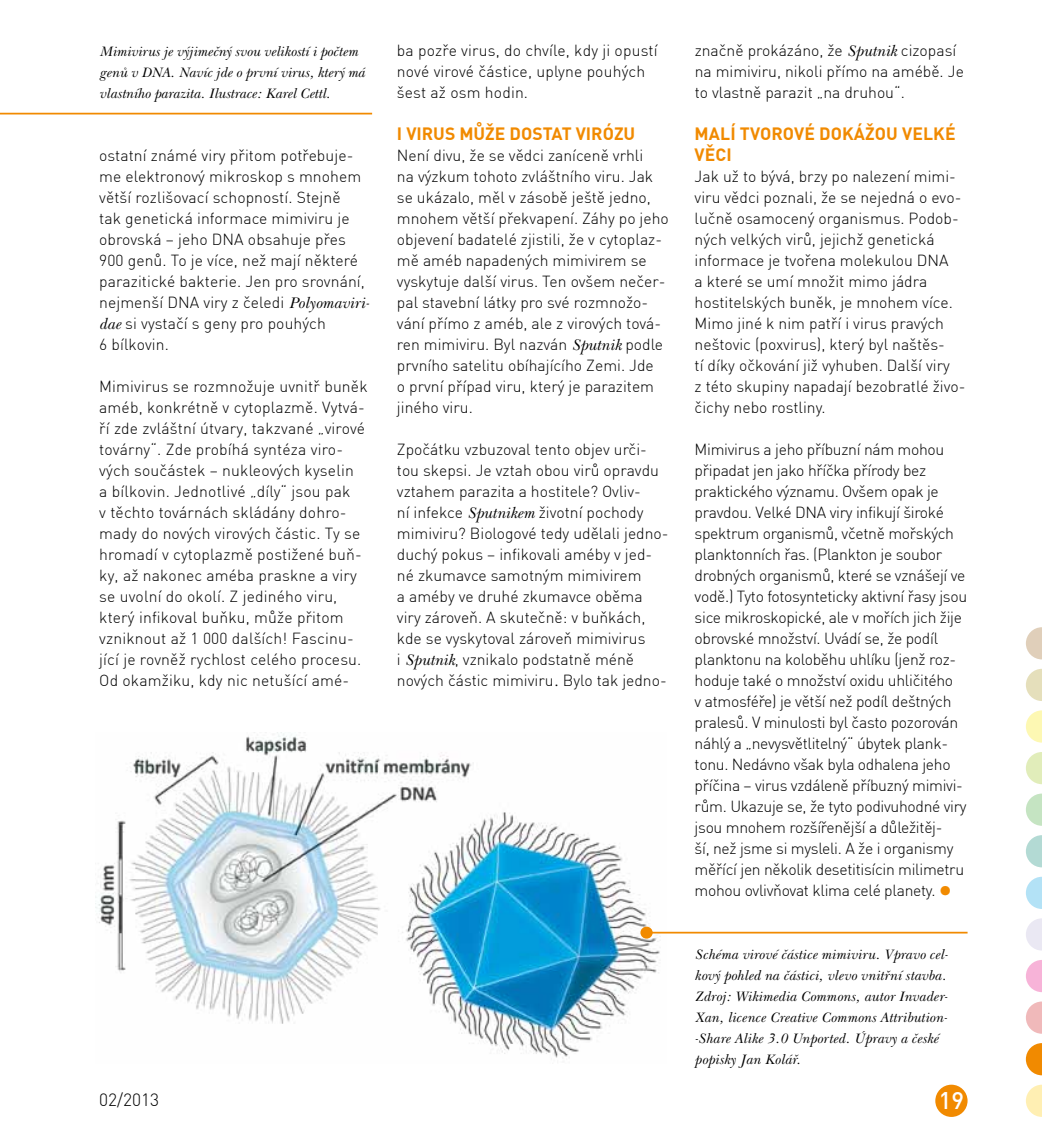
<style>
.page{position:relative;width:1042px;height:1141px;background:#fff}
.page>*{position:absolute;margin:0;border:0;box-sizing:border-box;transform-origin:0 0}
.t1{font:500 23.62px "DINCE";color:#fff}
.t2{font:700 17.5px/21px "DINCE";color:#f18a00}
.t3{font:300 17.5px "DINCE";color:#000}
.t4{font:300 15.75px/21px "DINCE";color:#000}
.t5{font:300 15.75px/21px "DINCE";letter-spacing:-.02em;color:#000}
.t6{font:italic 14px/21px "Baskerville Han TOT";letter-spacing:.01em;color:#000}
.s1{font-family:"Baskerville Han TOT";font-weight:400;font-style:italic}
</style>
<div class="page">
<img style="left:95px;top:732px;width:571px;height:326px">
<div style="left:641px;top:927px;width:11px;height:11px;background:#f18a00;border-radius:50%"></div>
<div style="left:640px;top:927px;width:12px;height:12px;border:2px solid #f18a00;border-radius:50%"></div>
<hr style="left:647px;top:932px;width:320px;height:1px;background:#f18a00">
<hr style="left:0;top:113px;width:372px;height:1px;background:#f18a00">
<div style="left:935px;top:1085px;width:32px;height:32px;background:#f18a00;border-radius:50%"></div>
<svg style="left:1026px;top:1085px;width:16px;height:32px"></svg>
<svg style="left:1026px;top:1043px;width:16px;height:32px"></svg>
<svg style="left:1026px;top:1001px;width:16px;height:33px"></svg>
<svg style="left:1026px;top:960px;width:16px;height:32px"></svg>
<svg style="left:1026px;top:918px;width:16px;height:33px"></svg>
<svg style="left:1026px;top:877px;width:16px;height:32px"></svg>
<svg style="left:1026px;top:835px;width:16px;height:32px"></svg>
<svg style="left:1026px;top:794px;width:16px;height:32px"></svg>
<svg style="left:1026px;top:752px;width:16px;height:32px"></svg>
<svg style="left:1026px;top:710px;width:16px;height:33px"></svg>
<svg style="left:1026px;top:669px;width:16px;height:32px"></svg>
<svg style="left:1026px;top:627px;width:16px;height:32px"></svg>
<p class="t6" style="left:99px;top:41px;width:267px">Mimivirus je výjimečný svou velikostí i počtem genů v DNA. Navíc jde o první virus, který má vlastního parazita. Ilustrace: Karel Cettl.</p>
<p class="t4" style="left:99px;top:144px;width:271px">ostatní známé viry přitom potřebuje&shy;me elektronový mikroskop s mnohem větší rozlišovací schopností. Stejně<br>tak genetická informace mimiviru je obrovská – jeho DNA obsahuje přes 900 genů. To je více, než mají některé parazitické bakterie. Jen pro srovnání, nejmenší DNA viry z čeledi <span class="s1">Polyomaviri&shy;dae</span> si vystačí s geny pro pouhých<br>6 bílkovin.</p>
<p class="t4" style="left:99px;top:375px;width:270px">Mimivirus se rozmnožuje uvnitř buněk améb, konkrétně v cytoplazmě. Vytvá&shy;ří zde zvláštní útvary, takzvané „virové továrny“. Zde probíhá syntéza viro&shy;vých součástek – nukleových kyselin<br>a bílkovin. Jednotlivé „díly“ jsou pak<br>v těchto továrnách skládány dohro&shy;mady do nových virových částic. Ty se hromadí v cytoplazmě postižené buň&shy;ky, až nakonec améba praskne a viry se uvolní do okolí. Z jediného viru, který infikoval buňku, může přitom vzniknout až 1 000 dalších! Fascinu&shy;jící je rovněž rychlost celého procesu.<br>Od okamžiku, kdy nic netušící amé-</p>
<p class="t4" style="left:397px;top:39px;width:262px">ba pozře virus, do chvíle, kdy ji opustí nové virové částice, uplyne pouhých šest až osm hodin.</p>
<p class="t2" style="left:397px;top:122px;width:240px">I VIRUS MŮŽE DOSTAT VIRÓZU</p>
<p class="t4" style="left:397px;top:144px;width:273px">Není divu, že se vědci zaníceně vrhli<br>na výzkum tohoto zvláštního viru. Jak se ukázalo, měl v zásobě ještě jedno, mnohem větší překvapení. Záhy po jeho objevení badatelé zjistili, že v cytoplaz&shy;mě améb napadených mimivirem se vyskytuje další virus. Ten ovšem nečer&shy;pal stavební látky pro své rozmnožo&shy;vání přímo z améb, ale z virových tová&shy;ren mimiviru. Byl nazván <span class="s1">Sputnik</span> podle prvního satelitu obíhajícího Zemi. Jde<br>o první případ viru, který je parazitem jiného viru.</p>
<p class="t4" style="left:397px;top:438px;width:273px">Zpočátku vzbuzoval tento objev urči&shy;tou skepsi. Je vztah obou virů opravdu vztahem parazita a hostitele? Ovliv-<br>ní infekce <span class="s1">Sputnikem</span> životní pochody mimiviru? Biologové tedy udělali jedno&shy;duchý pokus – infikovali améby v jed&shy;né zkumavce samotným mimivirem<br>a améby ve druhé zkumavce oběma viry zároveň. A skutečně: v buňkách, kde se vyskytoval zároveň mimivirus<br>i <span class="s1">Sputnik</span>, vznikalo podstatně méně nových částic mimiviru<span class="s1">.</span> Bylo tak jedno-</p>
<p class="t4" style="left:694px;top:39px;width:271px">značně prokázáno, že <span class="s1">Sputnik</span> cizopasí na mimiviru, nikoli přímo na amébě. Je to vlastně parazit „na druhou“.</p>
<p class="t2" style="left:694px;top:122px;width:262px">MALÍ TVOROVÉ DOKÁŽOU VELKÉ<br>VĚCI</p>
<p class="t4" style="left:694px;top:165px;width:272px">Jak už to bývá, brzy po nalezení mimi&shy;viru vědci poznali, že se nejedná o evo&shy;lučně osamocený organismus. Podob&shy;ných velkých virů, jejichž genetická informace je tvořena molekulou DNA<br>a které se umí množit mimo jádra hostitelských buněk, je mnohem více.<br>Mimo jiné k nim patří i virus pravých neštovic (poxvirus), který byl naštěs-<br>tí díky očkování již vyhuben. Další viry<br>z této skupiny napadají bezobratlé živo&shy;čichy nebo rostliny.</p>
<p class="t5" style="left:694px;top:438px;width:274px">Mimivirus a jeho příbuzní nám mohou připadat jen jako hříčka přírody bez praktického významu. Ovšem opak je pravdou. Velké DNA viry infikují široké spektrum organismů, včetně mořských planktonních řas. (Plankton je soubor drobných organismů, které se vznášejí ve vodě.) Tyto fotosynteticky aktivní řasy jsou sice mikroskopické, ale v mořích jich žije obrovské množství. Uvádí se, že podíl planktonu na koloběhu uhlíku (jenž roz&shy;hoduje také o množství oxidu uhličitého<br>v atmosféře) je větší než podíl deštných pralesů. V minulosti byl často pozorován náhlý a „nevysvětlitelný“ úbytek plank&shy;tonu. Nedávno však byla odhalena jeho příčina – virus vzdáleně příbuzný mimivi&shy;rům. Ukazuje se, že tyto podivuhodné viry jsou mnohem rozšířenější a důležitěj-<br>ší, než jsme si mysleli. A že i organismy měřící jen několik desetitisícin milimetru mohou ovlivňovat klima celé planety.</p>
<p class="t6" style="left:694px;top:944px;width:255px">Schéma virové částice mimiviru. Vpravo cel&shy;kový pohled na částici, vlevo vnitřní stavba.<br>Zdroj: Wikimedia Commons, autor Invader-Xan, licence Creative Commons Attribution--Share Alike 3.0 Unported. Úpravy a české popisky Jan Kolář.</p>
<p class="t3" style="left:99px;top:1089px;width:61px">02/2013</p>
<h1 class="t1" style="left:939px;top:1085px;width:27px">19</h1>
</div>
